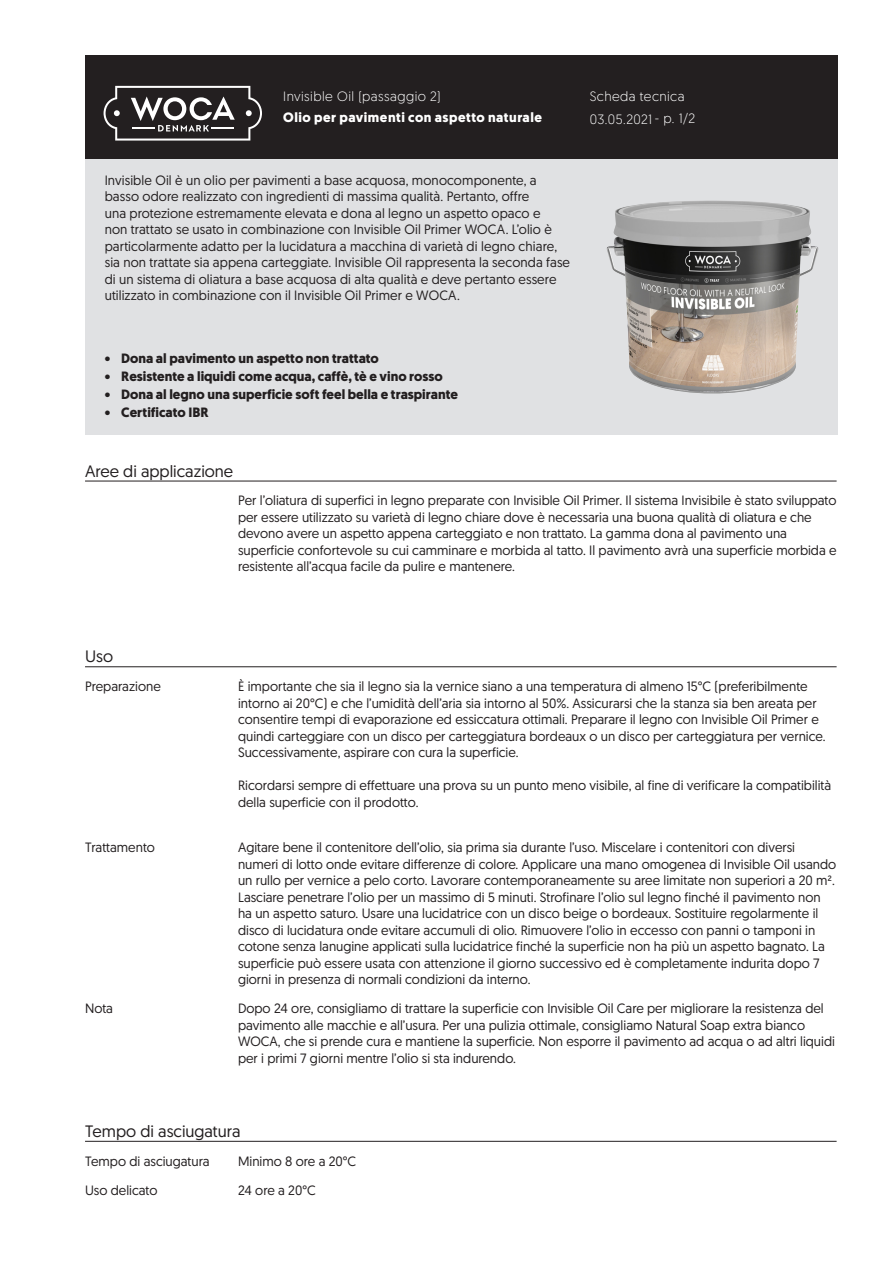
<style>
.page{position:relative;width:893px;height:1263px;background:#fff}
.page>*{position:absolute;margin:0;border:0;box-sizing:border-box;transform-origin:0 0}
.skyBodyHdn{font:16.5px "Geomanist";color:#231f20}
.skyBodyTxt{font:13.5px/16.5px "Geomanist";color:#231f20}
.skyRegularTxtBodytex{font:13.5px/16.5px "Geomanist";letter-spacing:.01em;color:#231f20}
.skyBulletBodytext{font:700 13.5px "Geomanist";color:#231f20}
.skyBodyCap{font:13.5px "Geomanist";color:#231f20}
.skyWhiteHdnBodytext{font:300 13.5px "Geomanist";letter-spacing:.03em;color:#fff}
.skyWhiteBoldHdnBodyt{font:700 13.5px "Geomanist";letter-spacing:.035em;color:#fff}
</style>
<div class="page">
<div style="left:85px;top:159px;width:753px;height:276px;background:#e0e1e3"></div>
<div style="left:85px;top:55px;width:753px;height:104px;background:#231f20"></div>
<hr style="left:85px;top:481px;width:752px;height:1px;background:#231f20">
<hr style="left:85px;top:666px;width:752px;height:1px;background:#231f20">
<hr style="left:85px;top:1141px;width:752px;height:1px;background:#231f20">
<svg style="left:104px;top:86px;width:158px;height:55px"></svg>
<img style="left:607px;top:201px;width:211px;height:193px">
<p class="skyWhiteHdnBodytext" style="left:283px;top:87px;width:159px">Invisible Oil (passaggio 2)</p>
<p class="skyWhiteBoldHdnBodyt" style="left:283px;top:108px;width:260px">Olio per pavimenti con aspetto naturale</p>
<p class="skyRegularTxtBodytex" style="left:105px;top:171px;width:467px">Invisible Oil è un olio per pavimenti a base acquosa, monocomponente, a basso odore realizzato con ingredienti di massima qualità. Pertanto, offre<br>una protezione estremamente elevata e dona al legno un aspetto opaco e<br>non trattato se usato in combinazione con Invisible Oil Primer WOCA. L’olio è particolarmente adatto per la lucidatura a macchina di varietà di legno chiare, sia non trattate sia appena carteggiate. Invisible Oil rappresenta la seconda fase di un sistema di oliatura a base acquosa di alta qualità e deve pertanto essere utilizzato in combinazione con il Invisible Oil Primer e WOCA.</p>
<p class="skyWhiteHdnBodytext" style="left:590px;top:87px;width:96px">Scheda tecnica</p>
<p class="skyWhiteHdnBodytext" style="left:590px;top:110px;width:107px">03.05.2021 - p. 1/2</p>
<p class="skyBulletBodytext" style="left:105px;top:350px;width:276px">• Dona al pavimento un aspetto non trattato</p>
<p class="skyBulletBodytext" style="left:105px;top:368px;width:340px">• Resistente a liquidi come acqua, caffè, tè e vino rosso</p>
<p class="skyBulletBodytext" style="left:105px;top:386px;width:355px">• Dona al legno una superficie soft feel bella e traspirante</p>
<p class="skyBulletBodytext" style="left:105px;top:404px;width:105px">• Certificato IBR</p>
<p class="skyBodyHdn" style="left:85px;top:460px;width:150px">Aree di applicazione</p>
<p class="skyBodyTxt" style="left:238px;top:492px;width:600px">Per l’oliatura di superfici in legno preparate con Invisible Oil Primer. Il sistema Invisibile è stato sviluppato per essere utilizzato su varietà di legno chiare dove è necessaria una buona qualità di oliatura e che devono avere un aspetto appena carteggiato e non trattato. La gamma dona al pavimento una superficie confortevole su cui camminare e morbida al tatto. Il pavimento avrà una superficie morbida e resistente all’acqua facile da pulire e mantenere.</p>
<p class="skyBodyHdn" style="left:85px;top:646px;width:30px">Uso</p>
<p class="skyBodyCap" style="left:85px;top:678px;width:77px">Preparazione</p>
<p class="skyBodyTxt" style="left:238px;top:678px;width:589px">È importante che sia il legno sia la vernice siano a una temperatura di almeno 15°C (preferibilmente intorno ai 20°C) e che l’umidità dell’aria sia intorno al 50%. Assicurarsi che la stanza sia ben areata per consentire tempi di evaporazione ed essiccatura ottimali. Preparare il legno con Invisible Oil Primer e quindi carteggiare con un disco per carteggiatura bordeaux o un disco per carteggiatura per vernice.<br>Successivamente, aspirare con cura la superficie.</p>
<p class="skyBodyTxt" style="left:238px;top:777px;width:595px">Ricordarsi sempre di effettuare una prova su un punto meno visibile, al fine di verificare la compatibilità della superficie con il prodotto.</p>
<p class="skyBodyCap" style="left:85px;top:839px;width:71px">Trattamento</p>
<p class="skyBodyTxt" style="left:238px;top:839px;width:600px">Agitare bene il contenitore dell’olio, sia prima sia durante l’uso. Miscelare i contenitori con diversi numeri di lotto onde evitare differenze di colore. Applicare una mano omogenea di Invisible Oil usando un rullo per vernice a pelo corto. Lavorare contemporaneamente su aree limitate non superiori a 20 m².<br>Lasciare penetrare l’olio per un massimo di 5 minuti. Strofinare l’olio sul legno finché il pavimento non ha un aspetto saturo. Usare una lucidatrice con un disco beige o bordeaux. Sostituire regolarmente il disco di lucidatura onde evitare accumuli di olio. Rimuovere l’olio in eccesso con panni o tamponi in cotone senza lanugine applicati sulla lucidatrice finché la superficie non ha più un aspetto bagnato. La superficie può essere usata con attenzione il giorno successivo ed è completamente indurita dopo 7 giorni in presenza di normali condizioni da interno.</p>
<p class="skyBodyCap" style="left:85px;top:999px;width:30px">Nota</p>
<p class="skyBodyTxt" style="left:238px;top:1000px;width:598px">Dopo 24 ore, consigliamo di trattare la superficie con Invisible Oil Care per migliorare la resistenza del pavimento alle macchie e all’usura. Per una pulizia ottimale, consigliamo Natural Soap extra bianco WOCA, che si prende cura e mantiene la superficie. Non esporre il pavimento ad acqua o ad altri liquidi per i primi 7 giorni mentre l’olio si sta indurendo.</p>
<p class="skyBodyHdn" style="left:85px;top:1120px;width:157px">Tempo di asciugatura</p>
<p class="skyBodyCap" style="left:85px;top:1152px;width:126px">Tempo di asciugatura</p>
<p class="skyBodyTxt" style="left:238px;top:1152px;width:120px">Minimo 8 ore a 20°C</p>
<p class="skyBodyCap" style="left:85px;top:1181px;width:74px">Uso delicato</p>
<p class="skyBodyTxt" style="left:238px;top:1181px;width:79px">24 ore a 20°C</p>
</div>
